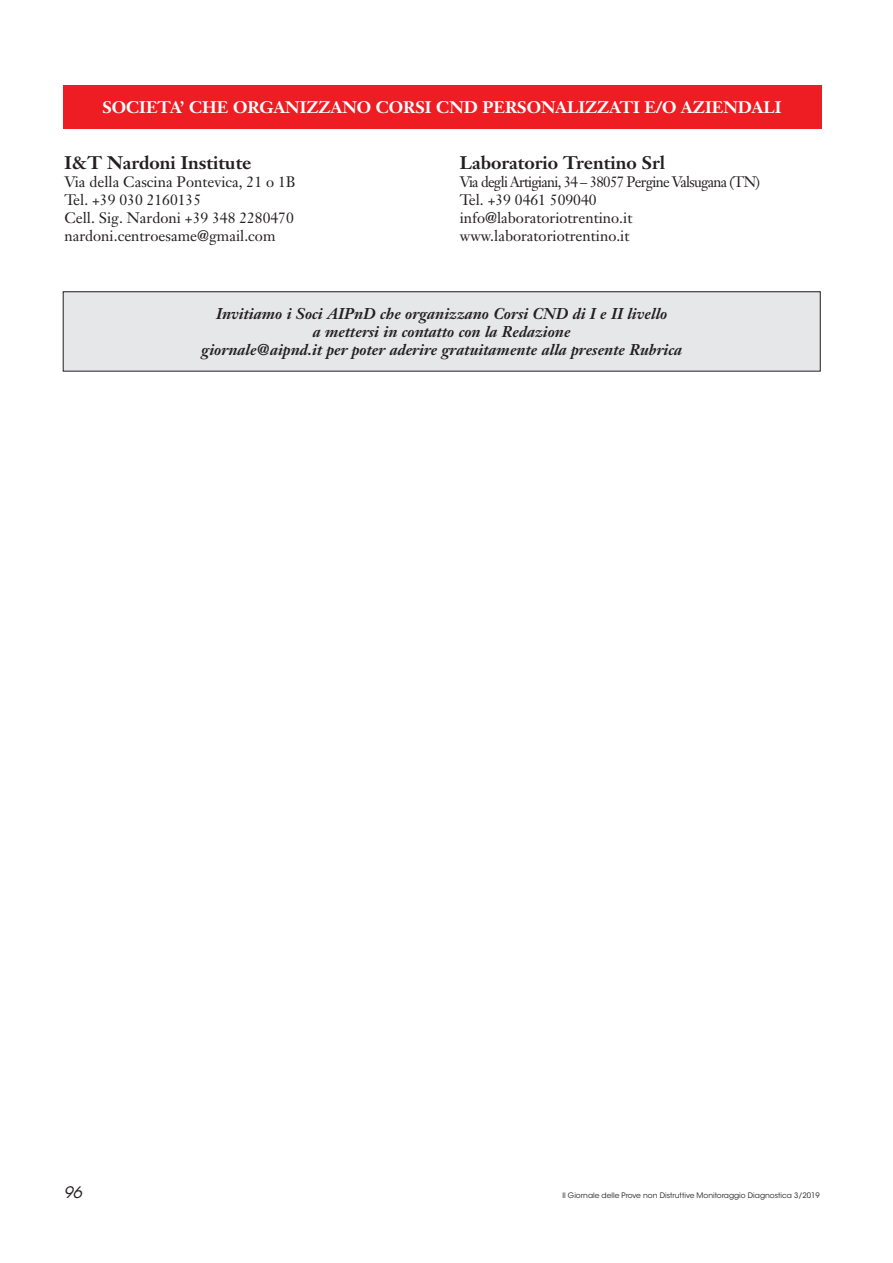
<style>
.page{position:relative;width:893px;height:1263px;background:#fff}
.page>*{position:absolute;margin:0;border:0;box-sizing:border-box;transform-origin:0 0}
.t1{font:700 18px "Janson Text";color:#231f20}
.t2{font:700 16.5px "Janson Text";color:#fff}
.t3{font:italic 15.75px "ITC Avant Garde Std";color:#231f20}
.t4{font:italic 700 15.45px "Janson Text";color:#231f20}
.t5{font:15px "Janson Text";color:#231f20}
.t6{font:15px "Janson Text";letter-spacing:-.05em;color:#231f20;scale:.96 1}
.t7{font:7.5px "ITC Avant Garde Std";color:#231f20}
</style>
<div class="page">
<div style="left:63px;top:85px;width:759px;height:43px;background:#ee1d23"></div>
<div style="left:63px;top:292px;width:757px;height:79px;background:#e6e7e9"></div>
<div style="left:63px;top:291px;width:758px;height:81px;border:1px solid #231f20"></div>
<p class="t2" style="left:102px;top:97px;width:681px">SOCIETA’ CHE ORGANIZZANO CORSI CND PERSONALIZZATI E/O AZIENDALI</p>
<p class="t1" style="left:64px;top:151px;width:189px">I&amp;T Nardoni Institute</p>
<p class="t5" style="left:64px;top:173px;width:233px">Via della Cascina Pontevica, 21 o 1B</p>
<p class="t5" style="left:64px;top:191px;width:138px">Tel. +39 030 2160135</p>
<p class="t5" style="left:64px;top:209px;width:231px">Cell. Sig. Nardoni +39 348 2280470</p>
<p class="t5" style="left:64px;top:227px;width:213px">nardoni.centroesame@gmail.com</p>
<p class="t1" style="left:460px;top:151px;width:207px">Laboratorio Trentino Srl</p>
<p class="t6" style="left:460px;top:173px;width:314px">Via degli Artigiani, 34 – 38057 Pergine Valsugana (TN)</p>
<p class="t5" style="left:460px;top:191px;width:138px">Tel. +39 0461 509040</p>
<p class="t5" style="left:460px;top:209px;width:174px">info@laboratoriotrentino.it</p>
<p class="t5" style="left:460px;top:227px;width:171px">www.laboratoriotrentino.it</p>
<p class="t4" style="left:216px;top:304px;width:453px">Invitiamo i Soci AIPnD che organizzano Corsi CND di I e II livello</p>
<p class="t4" style="left:313px;top:322px;width:259px">a mettersi in contatto con la Redazione</p>
<p class="t4" style="left:201px;top:340px;width:482px">giornale@aipnd.it per poter aderire gratuitamente alla presente Rubrica</p>
<p class="t3" style="left:64px;top:1183px;width:20px">96</p>
<p class="t7" style="left:562px;top:1191px;width:259px">Il Giornale delle Prove non Distruttive Monitoraggio Diagnostica 3/2019</p>
</div>
